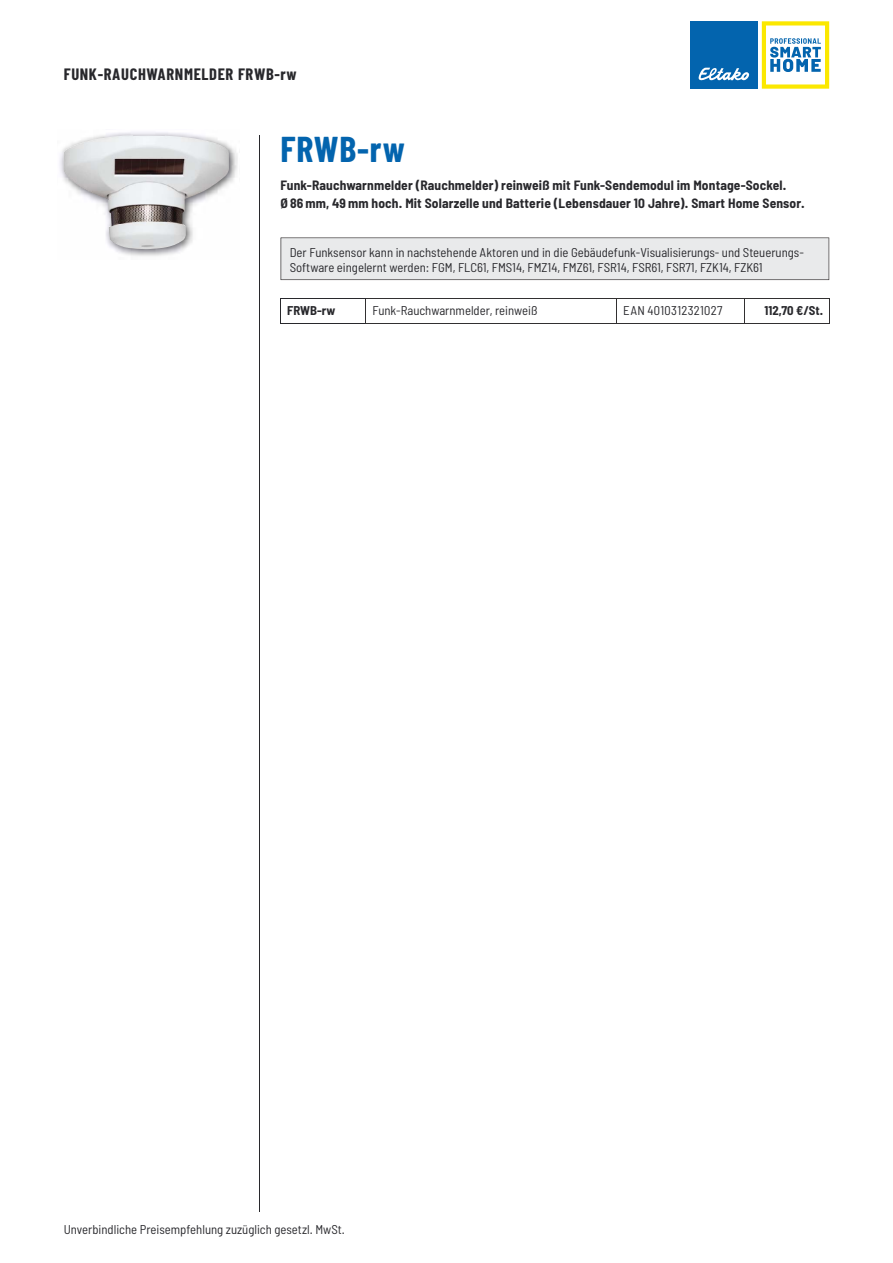
<style>
.page{position:relative;width:893px;height:1263px;background:#fff}
.page>*{position:absolute;margin:0;border:0;box-sizing:border-box;transform-origin:0 0}
.t1{font:700 36px "Barlow Condensed";letter-spacing:.02em;color:#0364ae}
.t2{font:700 16.5px "Barlow Condensed";letter-spacing:.04em;color:#28282c}
.t3{font:700 semi-condensed 13.5px/18px "Barlow";letter-spacing:.01em;color:#28282c}
.t4{font:semi-condensed 12.75px/15px "Barlow";color:#28282c}
.t5{font:700 semi-condensed 12.75px "Barlow";color:#28282c}
.t6{font:semi-condensed 12.75px "Barlow";letter-spacing:.03em;color:#28282c}
</style>
<div class="page">
<hr style="left:259px;top:136px;width:1px;height:1076px;background:#28282c">
<svg style="left:762px;top:21px;width:67px;height:68px"></svg>
<div style="left:690px;top:21px;width:67px;height:68px;background:#0364ae"></div>
<svg style="left:698px;top:68px;width:51px;height:13px"></svg>
<div style="left:281px;top:238px;width:548px;height:42px;background:#e9eaeb"></div>
<hr style="left:281px;top:298px;width:85px;height:1px;background:#28282c">
<hr style="left:281px;top:324px;width:85px;height:1px;background:#28282c">
<hr style="left:366px;top:298px;width:464px;height:1px;background:#323031">
<svg style="left:829px;top:299px;width:1px;height:25px"></svg>
<hr style="left:366px;top:324px;width:251px;height:1px;background:#323031">
<hr style="left:744px;top:324px;width:86px;height:1px;background:#323031">
<svg style="left:616px;top:299px;width:1px;height:25px"></svg>
<svg style="left:744px;top:299px;width:1px;height:25px"></svg>
<hr style="left:617px;top:324px;width:127px;height:1px;background:#323031">
<img style="left:59px;top:132px;width:179px;height:124px">
<img style="left:63px;top:135px;width:166px;height:114px">
<p class="t2" style="left:64px;top:65px;width:235px">FUNK-RAUCHWARNMELDER FRWB-rw</p>
<h1 class="t1" style="left:280px;top:128px;width:126px">FRWB-rw</h1>
<p class="t3" style="left:280px;top:178px;width:526px">Funk-Rauchwarnmelder (Rauchmelder) reinweiß mit Funk-Sendemodul im Montage-Sockel.<br>Ø 86 mm, 49 mm hoch. Mit Solarzelle und Batterie (Lebensdauer 10 Jahre). Smart Home Sensor.</p>
<p class="t4" style="left:290px;top:246px;width:516px">Der Funksensor kann in nachstehende Aktoren und in die Gebäudefunk-Visualisierungs- und Steuerungs-<br>Software eingelernt werden: FGM, FLC61, FMS14, FMZ14, FMZ61, FSR14, FSR61, FSR71, FZK14, FZK61</p>
<p class="t5" style="left:287px;top:306px;width:50px">FRWB-rw</p>
<p class="t4" style="left:372px;top:305px;width:167px">Funk-Rauchwarnmelder, reinweiß</p>
<p class="t6" style="left:623px;top:306px;width:101px">EAN 4010312321027</p>
<p class="t5" style="left:764px;top:306px;width:60px">112,70 €/St.</p>
<p class="t4" style="left:64px;top:1224px;width:283px">Unverbindliche Preisempfehlung zuzüglich gesetzl. MwSt.</p>
</div>
